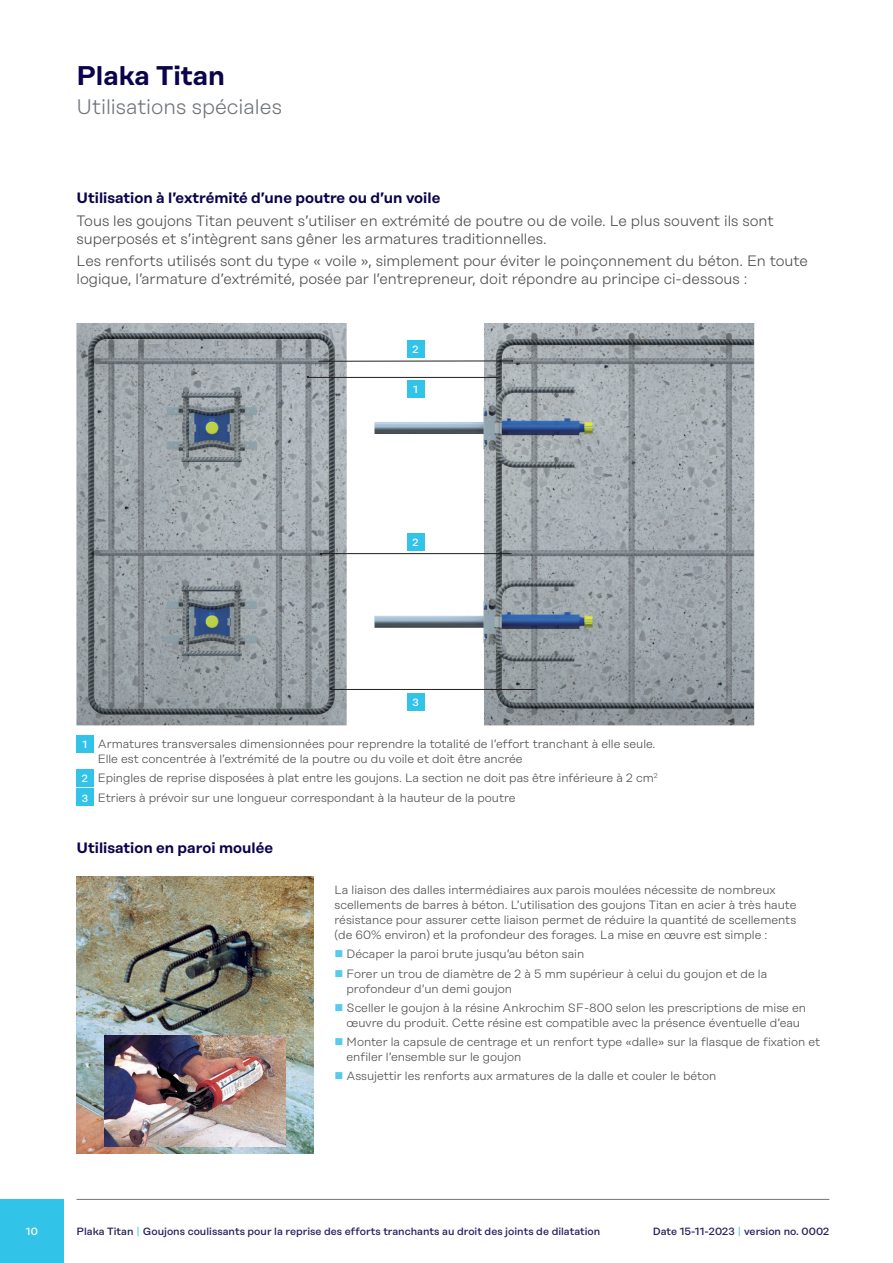
<style>
.page{position:relative;width:893px;height:1263px;background:#fff}
.page>*{position:absolute;margin:0;border:0;box-sizing:border-box;transform-origin:0 0}
.t1{font:600 27px "Rational Display";color:#0b034c}
.t2{font:300 21px "Rational Display";color:#70757a}
.t3{font:300 15px/18px "Rational Display";color:#4b4c4d}
.t4{font:600 15px "Rational Display";color:#0b034c}
.t5{font:300 12px/15px "Rational Display";color:#4b4c4d}
.t6{font:500 10.5px "Rational Display";color:#27205e}
.t7{font:500 10.5px/19.2px "Rational Display";color:#fff}
.s1{color:#58caeb}
</style>
<div class="page">
<hr style="left:77px;top:1199px;width:752px;height:1px;background:#70757a">
<div style="left:0;top:1199px;width:64px;height:64px;background:#32c3e8"></div>
<img style="left:77px;top:876px;width:236px;height:278px">
<img style="left:76px;top:323px;width:679px;height:427px">
<hr style="left:308px;top:377px;width:190px;height:1px;background:#231f20">
<hr style="left:321px;top:553px;width:190px;height:1px;background:#231f20">
<hr style="left:318px;top:361px;width:194px;height:1px;background:#231f20">
<hr style="left:331px;top:689px;width:204px;height:1px;background:#231f20">
<div style="left:407px;top:340px;width:17px;height:17px;background:#32c3e8"></div>
<div style="left:407px;top:381px;width:17px;height:17px;background:#32c3e8"></div>
<div style="left:407px;top:534px;width:17px;height:17px;background:#32c3e8"></div>
<div style="left:407px;top:693px;width:17px;height:17px;background:#32c3e8"></div>
<img style="left:104px;top:1035px;width:182px;height:111px">
<div style="left:77px;top:735px;width:17px;height:17px;background:#32c3e8"></div>
<div style="left:77px;top:770px;width:17px;height:17px;background:#32c3e8"></div>
<div style="left:77px;top:789px;width:17px;height:17px;background:#32c3e8"></div>
<h1 class="t1" style="left:77px;top:60px;width:150px">Plaka Titan</h1>
<h2 class="t2" style="left:77px;top:95px;width:207px">Utilisations spéciales</h2>
<p class="t4" style="left:77px;top:189px;width:365px">Utilisation à l’extrémité d’une poutre ou d’un voile</p>
<p class="t3" style="left:77px;top:211px;width:699px">Tous les goujons Titan peuvent s’utiliser en extrémité de poutre ou de voile. Le plus souvent ils sont superposés et s’intègrent sans gêner les armatures traditionnelles.</p>
<p class="t3" style="left:77px;top:252px;width:733px">Les renforts utilisés sont du type « voile », simplement pour éviter le poinçonnement du béton. En toute logique, l’armature d’extrémité, posée par l’entrepreneur, doit répondre au principe ci-dessous :</p>
<p class="t7" style="left:413px;top:340px;width:8px">2</p>
<p class="t7" style="left:413px;top:380px;width:6px">1</p>
<p class="t7" style="left:413px;top:533px;width:8px">2</p>
<p class="t7" style="left:412px;top:692px;width:8px">3</p>
<p class="t7" style="left:83px;top:735px;width:6px">1</p>
<p class="t7" style="left:82px;top:769px;width:8px">2<br>3</p>
<p class="t5" style="left:98px;top:736px;width:559px">Armatures transversales dimensionnées pour reprendre la totalité de l’effort tranchant à elle seule.<br>Elle est concentrée à l’extrémité de la poutre ou du voile et doit être ancrée</p>
<p class="t5" style="left:98px;top:769px;width:561px;line-height:19.2px">Epingles de reprise disposées à plat entre les goujons. La section ne doit pas être inférieure à 2 cm<sup>2<br></sup>Etriers à prévoir sur une longueur correspondant à la hauteur de la poutre</p>
<p class="t4" style="left:77px;top:838px;width:198px">Utilisation en paroi moulée</p>
<p class="t5" style="left:334px;top:882px;width:463px">La liaison des dalles intermédiaires aux parois moulées nécessite de nombreux scellements de barres à béton. L’utilisation des goujons Titan en acier à très haute résistance pour assurer cette liaison permet de réduire la quantité de scellements (de 60% environ) et la profondeur des forages. La mise en œuvre est simple :</p>
<p class="t5" style="left:334px;top:947px;width:251px"><span class="s1">■</span> Décaper la paroi brute jusqu’au béton sain</p>
<p class="t5" style="left:347px;top:966px;width:422px;text-indent:-12px"><span class="s1">■</span> Forer un trou de diamètre de 2 à 5 mm supérieur à celui du goujon et de la profondeur d’un demi goujon</p>
<p class="t5" style="left:334px;top:1000px;width:473px;text-align:center"><span class="s1">■</span> Sceller le goujon à la résine Ankrochim SF-800 selon les prescriptions de mise en œuvre du produit. Cette résine est compatible avec la présence éventuelle d’eau</p>
<p class="t5" style="left:347px;top:1034px;width:475px;text-indent:-12px"><span class="s1">■</span> Monter la capsule de centrage et un renfort type «dalle» sur la flasque de fixation et enfiler l’ensemble sur le goujon</p>
<p class="t5" style="left:334px;top:1069px;width:383px"><span class="s1">■</span> Assujettir les renforts aux armatures de la dalle et couler le béton</p>
<p class="t7" style="left:26px;top:1222px;width:14px">10</p>
<p class="t6" style="left:77px;top:1225px;width:525px">Plaka Titan <span class="s1">|</span> Goujons coulissants pour la reprise des efforts tranchants au droit des joints de dilatation</p>
<p class="t6" style="left:653px;top:1225px;width:178px">Date 15-11-2023 <span class="s1">|</span> version no. 0002</p>
</div>
